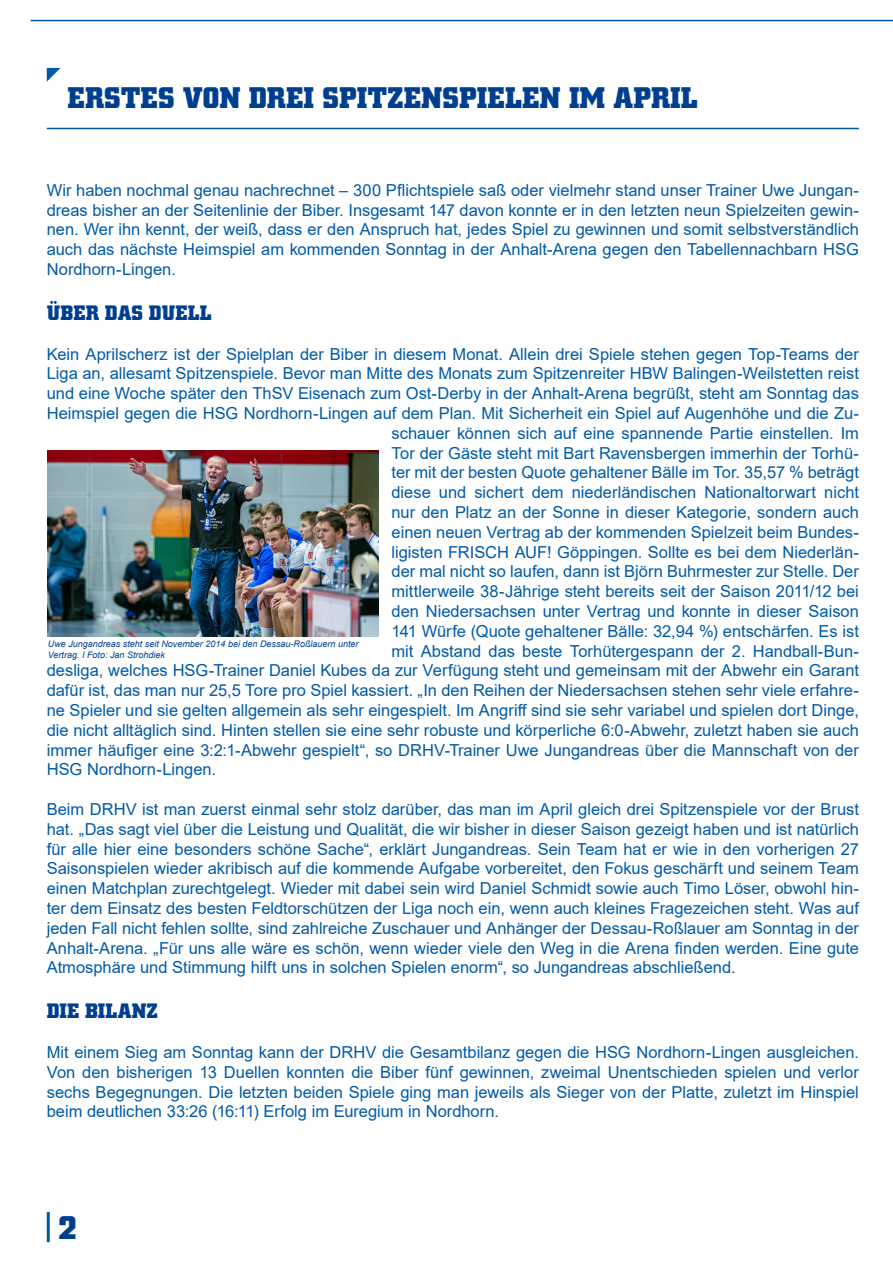
<style>
.page{position:relative;width:893px;height:1263px;background:#fff}
.page>*{position:absolute;margin:0;border:0;box-sizing:border-box;transform-origin:0 0}
.t1{font:700 33px "Square Slabserif 711 Pro";color:#003f90}
.t2{font:700 30px "Square Slabserif 711 Pro";color:#003f90}
.Standardsatz{font:700 21px "Square Slabserif 711 Pro";letter-spacing:.005em;color:#003f90}
.Standardsatz-2{font:16.5px/19.8px "Arial";color:#005aa7;text-align:justify}
.t3{font:italic 9px/10.8px "Arial";color:#003f90}
</style>
<div class="page">
<hr style="left:47px;top:1212px;width:3px;height:30px;background:#005aa7">
<hr style="left:31px;top:20px;width:862px;height:1px;background:#005aa7">
<svg style="left:47px;top:68px;width:14px;height:14px"></svg>
<hr style="left:47px;top:128px;width:812px;height:1px;background:#005aa7">
<img style="left:48px;top:450px;width:331px;height:187px">
<p class="t2" style="left:68px;top:78px;width:632px">ERSTES VON DREI SPITZENSPIELEN IM APRIL</p>
<p class="Standardsatz-2" style="left:47px;top:180px;width:814px">Wir haben nochmal genau nachrechnet – 300 Pflichtspiele saß oder vielmehr stand unser Trainer Uwe Jungan&shy;dreas bisher an der Seitenlinie der Biber. Insgesamt 147 davon konnte er in den letzten neun Spielzeiten gewin&shy;nen. Wer ihn kennt, der weiß, dass er den Anspruch hat, jedes Spiel zu gewinnen und somit selbstverständlich auch das nächste Heimspiel am kommenden Sonntag in der Anhalt-Arena gegen den Tabellennachbarn HSG Nordhorn-Lingen.</p>
<p class="Standardsatz" style="left:47px;top:299px;width:166px">ÜBER DAS DUELL</p>
<p class="Standardsatz-2" style="left:47px;top:344px;width:814px">Kein Aprilscherz ist der Spielplan der Biber in diesem Monat. Allein drei Spiele stehen gegen Top-Teams der</p>
<p class="Standardsatz-2" style="left:47px;top:364px;width:814px">Liga an, allesamt Spitzenspiele. Bevor man Mitte des Monats zum Spitzenreiter HBW Balingen-Weilstetten reist</p>
<p class="Standardsatz-2" style="left:47px;top:383px;width:814px">und eine Woche später den ThSV Eisenach zum Ost-Derby in der Anhalt-Arena begrüßt, steht am Sonntag das</p>
<p class="Standardsatz-2" style="left:47px;top:403px;width:814px">Heimspiel gegen die HSG Nordhorn-Lingen auf dem Plan. Mit Sicherheit ein Spiel auf Augenhöhe und die Zu-</p>
<p class="Standardsatz-2" style="left:392px;top:423px;width:469px">schauer können sich auf eine spannende Partie einstellen. Im</p>
<p class="Standardsatz-2" style="left:392px;top:443px;width:469px">Tor der Gäste steht mit Bart Ravensbergen immerhin der Torhü-</p>
<p class="Standardsatz-2" style="left:392px;top:463px;width:469px">ter mit der besten Quote gehaltener Bälle im Tor. 35,57 % beträgt</p>
<p class="Standardsatz-2" style="left:392px;top:482px;width:469px">diese und sichert dem niederländischen Nationaltorwart nicht</p>
<p class="Standardsatz-2" style="left:392px;top:502px;width:469px">nur den Platz an der Sonne in dieser Kategorie, sondern auch</p>
<p class="Standardsatz-2" style="left:392px;top:522px;width:469px">einen neuen Vertrag ab der kommenden Spielzeit beim Bundes-</p>
<p class="Standardsatz-2" style="left:392px;top:542px;width:469px">ligisten FRISCH AUF! Göppingen. Sollte es bei dem Niederlän-</p>
<p class="Standardsatz-2" style="left:392px;top:562px;width:469px">der mal nicht so laufen, dann ist Björn Buhrmester zur Stelle. Der</p>
<p class="Standardsatz-2" style="left:392px;top:581px;width:469px">mittlerweile 38-Jährige steht bereits seit der Saison 2011/12 bei</p>
<p class="Standardsatz-2" style="left:392px;top:601px;width:469px">den Niedersachsen unter Vertrag und konnte in dieser Saison</p>
<p class="Standardsatz-2" style="left:392px;top:621px;width:469px">141 Würfe (Quote gehaltener Bälle: 32,94 %) entschärfen. Es ist</p>
<p class="Standardsatz-2" style="left:392px;top:641px;width:469px">mit Abstand das beste Torhütergespann der 2. Handball-Bun-</p>
<p class="Standardsatz-2" style="left:47px;top:661px;width:814px">desliga, welches HSG-Trainer Daniel Kubes da zur Verfügung steht und gemeinsam mit der Abwehr ein Garant</p>
<p class="Standardsatz-2" style="left:47px;top:680px;width:814px">dafür ist, das man nur 25,5 Tore pro Spiel kassiert. „In den Reihen der Niedersachsen stehen sehr viele erfahre-</p>
<p class="Standardsatz-2" style="left:47px;top:700px;width:814px">ne Spieler und sie gelten allgemein als sehr eingespielt. Im Angriff sind sie sehr variabel und spielen dort Dinge,</p>
<p class="Standardsatz-2" style="left:47px;top:720px;width:814px">die nicht alltäglich sind. Hinten stellen sie eine sehr robuste und körperliche 6:0-Abwehr, zuletzt haben sie auch</p>
<p class="Standardsatz-2" style="left:47px;top:740px;width:814px">immer häufiger eine 3:2:1-Abwehr gespielt“, so DRHV-Trainer Uwe Jungandreas über die Mannschaft von der</p>
<p class="Standardsatz-2" style="left:47px;top:760px;width:171px">HSG Nordhorn-Lingen.</p>
<p class="Standardsatz-2" style="left:47px;top:799px;width:814px">Beim DRHV ist man zuerst einmal sehr stolz darüber, das man im April gleich drei Spitzenspiele vor der Brust hat. „Das sagt viel über die Leistung und Qualität, die wir bisher in dieser Saison gezeigt haben und ist natürlich für alle hier eine besonders schöne Sache“, erklärt Jungandreas. Sein Team hat er wie in den vorherigen 27<br>Saisonspielen wieder akribisch auf die kommende Aufgabe vorbereitet, den Fokus geschärft und seinem Team einen Matchplan zurechtgelegt. Wieder mit dabei sein wird Daniel Schmidt sowie auch Timo Löser, obwohl hin&shy;ter dem Einsatz des besten Feldtorschützen der Liga noch ein, wenn auch kleines Fragezeichen steht. Was auf jeden Fall nicht fehlen sollte, sind zahlreiche Zuschauer und Anhänger der Dessau-Roßlauer am Sonntag in der Anhalt-Arena. „Für uns alle wäre es schön, wenn wieder viele den Weg in die Arena finden werden. Eine gute Atmosphäre und Stimmung hilft uns in solchen Spielen enorm“, so Jungandreas abschließend.</p>
<p class="Standardsatz" style="left:47px;top:997px;width:113px">DIE BILANZ</p>
<p class="Standardsatz-2" style="left:47px;top:1042px;width:814px">Mit einem Sieg am Sonntag kann der DRHV die Gesamtbilanz gegen die HSG Nordhorn-Lingen ausgleichen.<br>Von den bisherigen 13 Duellen konnten die Biber fünf gewinnen, zweimal Unentschieden spielen und verlor sechs Begegnungen. Die letzten beiden Spiele ging man jeweils als Sieger von der Platte, zuletzt im Hinspiel beim deutlichen 33:26 (16:11) Erfolg im Euregium in Nordhorn.</p>
<p class="t3" style="left:48px;top:639px;width:312px">Uwe Jungandreas steht seit November 2014 bei den Dessau-Roßlauern unter<br>Vertrag. I Foto: Jan Strohdiek</p>
<h1 class="t1" style="left:58px;top:1205px;width:20px">2</h1>
</div>
